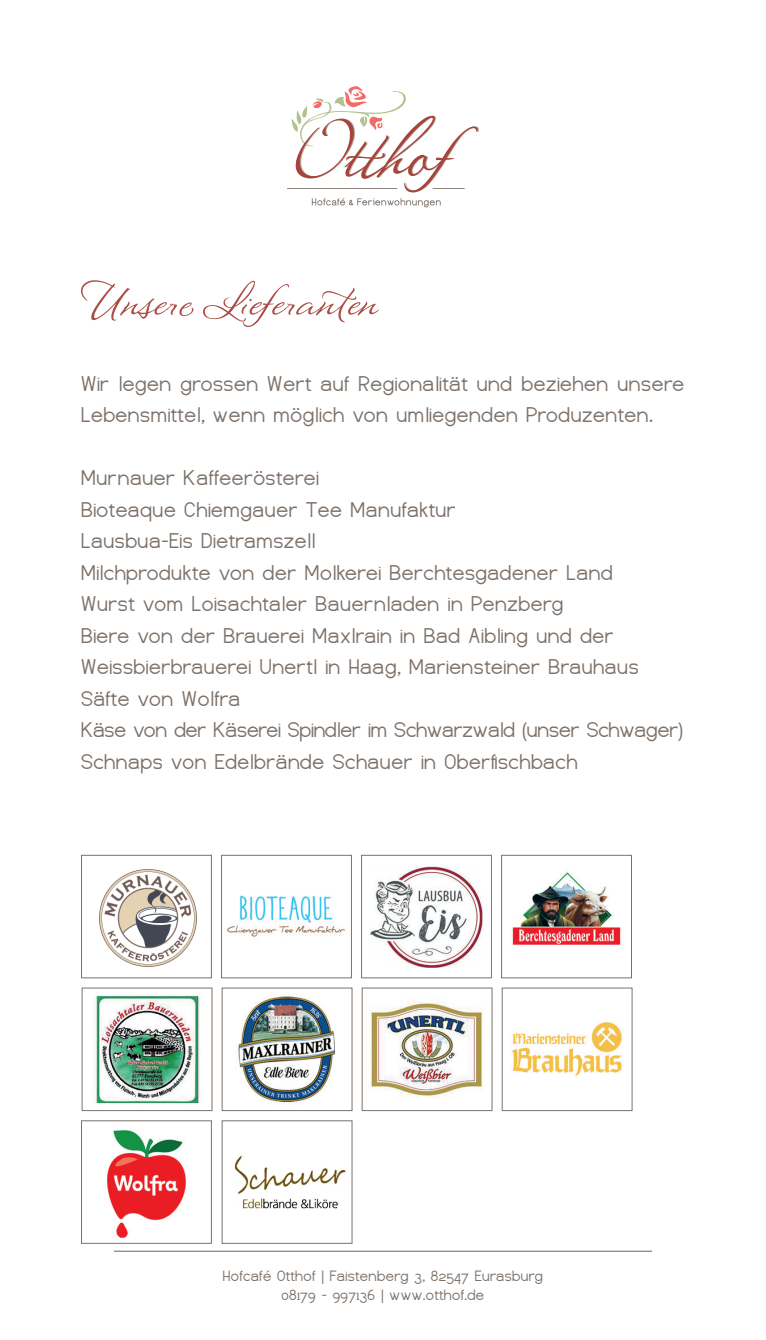
<style>
.page{position:relative;width:766px;height:1340px;background:#fff}
.page>*{position:absolute;margin:0;border:0;box-sizing:border-box;transform-origin:0 0}
.t1{font:56.25px "Montague Script W00";color:#ab4c45}
.t2{font:22.5px/31.5px "Dustismo";color:#7d726a}
.t3{font:15.75px/18.9px "Dustismo";color:#7d726a;text-align:center}
</style>
<div class="page">
<hr style="left:287px;top:188px;width:110px;height:1px;background:#7c716a">
<svg style="left:312px;top:198px;width:128px;height:9px"></svg>
<svg style="left:291px;top:86px;width:188px;height:106px"></svg>
<hr style="left:114px;top:1250px;width:538px;height:1px;background:#7d726a">
<img style="left:512px;top:872px;width:109px;height:73px">
<div style="left:501px;top:854px;width:130px;height:124px;border:1px solid #7d726a"></div>
<img style="left:227px;top:895px;width:119px;height:42px">
<div style="left:221px;top:854px;width:131px;height:124px;border:1px solid #7d726a"></div>
<img style="left:99px;top:869px;width:98px;height:97px">
<div style="left:81px;top:854px;width:131px;height:124px;border:1px solid #7d726a"></div>
<img style="left:370px;top:866px;width:113px;height:102px">
<div style="left:361px;top:854px;width:131px;height:124px;border:1px solid #7d726a"></div>
<img style="left:93px;top:995px;width:108px;height:109px">
<div style="left:82px;top:987px;width:130px;height:124px;border:1px solid #7d726a"></div>
<img style="left:238px;top:996px;width:97px;height:106px">
<div style="left:221px;top:987px;width:131px;height:124px;border:1px solid #7d726a"></div>
<img style="left:234px;top:1155px;width:112px;height:55px">
<div style="left:221px;top:1120px;width:131px;height:123px;border:1px solid #7d726a"></div>
<img style="left:370px;top:1000px;width:113px;height:98px">
<div style="left:361px;top:987px;width:131px;height:124px;border:1px solid #7d726a"></div>
<img style="left:512px;top:1022px;width:110px;height:54px">
<div style="left:501px;top:987px;width:131px;height:124px;border:1px solid #7d726a"></div>
<img style="left:107px;top:1130px;width:79px;height:108px">
<div style="left:81px;top:1120px;width:131px;height:123px;border:1px solid #7d726a"></div>
<h1 class="t1" style="left:81px;top:262px;width:299px">Unsere Lieferanten</h1>
<p class="t2" style="left:81px;top:368px;width:605px">Wir legen grossen Wert auf Regionalität und beziehen unsere<br>Lebensmittel, wenn möglich von umliegenden Produzenten.</p>
<p class="t2" style="left:81px;top:462px;width:603px">Murnauer Kaffeerösterei<br>Bioteaque Chiemgauer Tee Manufaktur<br>Lausbua-Eis Dietramszell<br>Milchprodukte von der Molkerei Berchtesgadener Land<br>Wurst vom Loisachtaler Bauernladen in Penzberg<br>Biere von der Brauerei Maxlrain in Bad Aibling und der Weissbierbrauerei Unertl in Haag, Mariensteiner Brauhaus Säfte von Wolfra<br>Käse von der Käserei Spindler im Schwarzwald (unser Schwager)<br>Schnaps von Edelbrände Schauer in Oberfischbach</p>
<p class="t3" style="left:223px;top:1266px;width:322px">Hofcafé Otthof | Faistenberg 3, 82547 Eurasburg<br>08179 - 997136 | www.otthof.de</p>
</div>
